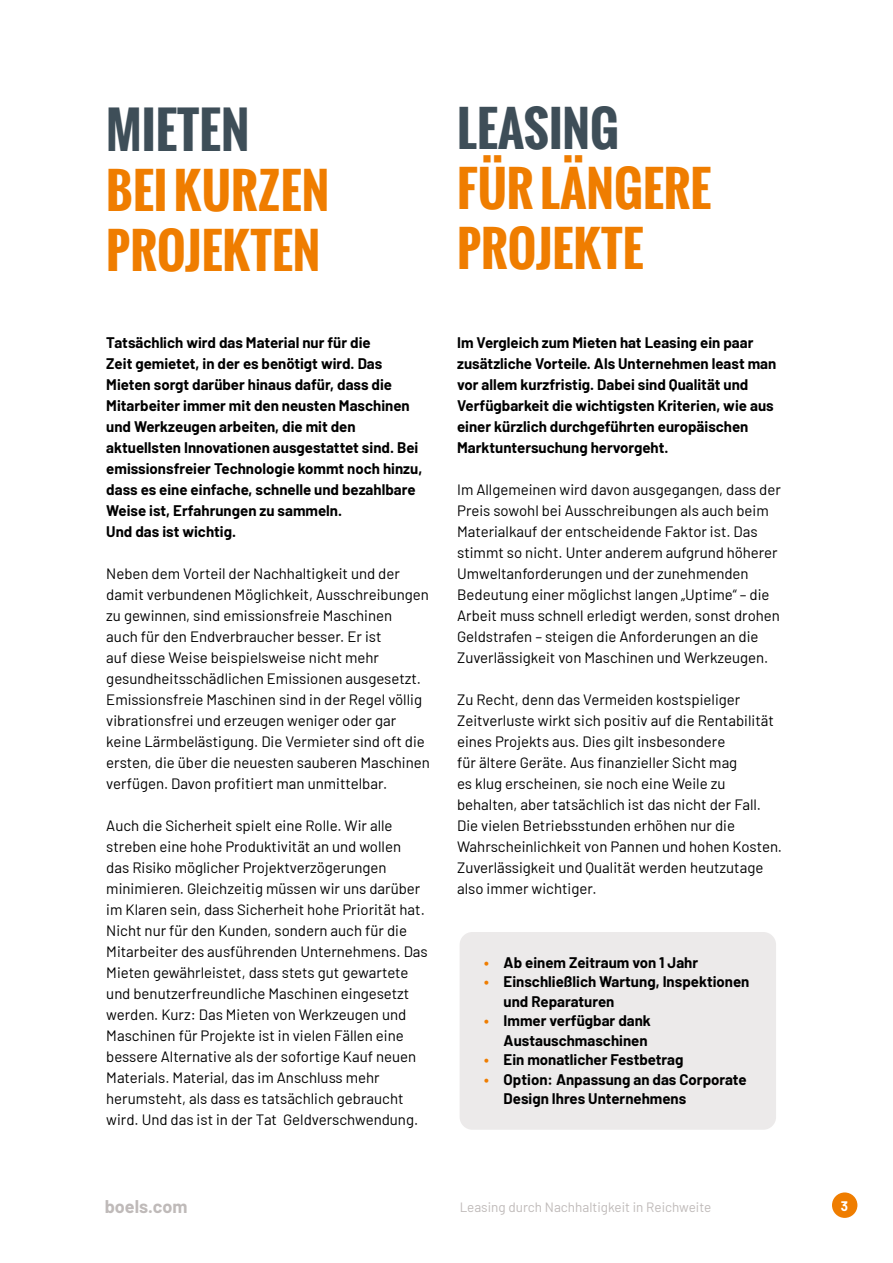
<style>
.page{position:relative;width:893px;height:1263px;background:#fff}
.page>*{position:absolute;margin:0;border:0;box-sizing:border-box;transform-origin:0 0}
.t1{font:700 49.5px "Oswald";color:#3e4e58}
.t2{font:700 48px/60px "Oswald";color:#ef7d00}
.t3{font:700 48px "Oswald";color:#3e4e58}
.t4{font:700 18px "Barlow";color:#bfbab9}
.t5{font:15px/21px "Barlow";color:#000}
.t6{font:700 15px/21px "Barlow";color:#000}
.t7{font:13.5px "Barlow";color:#bfbab9}
.t8{font:700 13.5px "Barlow";color:#fff}
.s1{color:#ef7d00}
</style>
<div class="page">
<div style="left:460px;top:932px;width:316px;height:198px;background:#eceaea;border-radius:13px"></div>
<div style="left:832px;top:1192px;width:25px;height:26px;background:#ef7d00;border-radius:50%"></div>
<h1 class="t1" style="left:106px;top:93px;width:145px">MIETEN</h1>
<h2 class="t2" style="left:106px;top:160px;width:225px">BEI KURZEN<br>PROJEKTEN</h2>
<p class="t6" style="left:106px;top:331px;width:318px">Tatsächlich wird das Material nur für die<br>Zeit gemietet, in der es benötigt wird. Das Mieten sorgt darüber hinaus dafür, dass die Mitarbeiter immer mit den neusten Maschinen und Werkzeugen arbeiten, die mit den aktuellsten Innovationen ausgestattet sind. Bei emissionsfreier Technologie kommt noch hinzu, dass es eine einfache, schnelle und bezahlbare Weise ist, Erfahrungen zu sammeln.<br>Und das ist wichtig.</p>
<p class="t5" style="left:106px;top:562px;width:325px">Neben dem Vorteil der Nachhaltigkeit und der damit verbundenen Möglichkeit, Ausschreibungen zu gewinnen, sind emissionsfreie Maschinen<br>auch für den Endverbraucher besser. Er ist<br>auf diese Weise beispielsweise nicht mehr gesundheitsschädlichen Emissionen ausgesetzt.<br>Emissionsfreie Maschinen sind in der Regel völlig vibrationsfrei und erzeugen weniger oder gar keine Lärmbelästigung. Die Vermieter sind oft die ersten, die über die neuesten sauberen Maschinen verfügen. Davon profitiert man unmittelbar.</p>
<p class="t5" style="left:106px;top:814px;width:323px">Auch die Sicherheit spielt eine Rolle. Wir alle streben eine hohe Produktivität an und wollen das Risiko möglicher Projektverzögerungen minimieren. Gleichzeitig müssen wir uns darüber im Klaren sein, dass Sicherheit hohe Priorität hat.<br>Nicht nur für den Kunden, sondern auch für die Mitarbeiter des ausführenden Unternehmens. Das Mieten gewährleistet, dass stets gut gewartete und benutzerfreundliche Maschinen eingesetzt werden. Kurz: Das Mieten von Werkzeugen und Maschinen für Projekte ist in vielen Fällen eine bessere Alternative als der sofortige Kauf neuen Materials. Material, das im Anschluss mehr herumsteht, als dass es tatsächlich gebraucht wird. Und das ist in der Tat Geldverschwendung.</p>
<h2 class="t3" style="left:457px;top:93px;width:163px">LEASING</h2>
<h2 class="t2" style="left:457px;top:158px;width:256px">FÜR LÄNGERE<br>PROJEKTE</h2>
<p class="t6" style="left:457px;top:331px;width:321px">Im Vergleich zum Mieten hat Leasing ein paar zusätzliche Vorteile. Als Unternehmen least man vor allem kurzfristig. Dabei sind Qualität und Verfügbarkeit die wichtigsten Kriterien, wie aus einer kürzlich durchgeführten europäischen Marktuntersuchung hervorgeht.</p>
<p class="t5" style="left:457px;top:478px;width:325px">Im Allgemeinen wird davon ausgegangen, dass der Preis sowohl bei Ausschreibungen als auch beim Materialkauf der entscheidende Faktor ist. Das stimmt so nicht. Unter anderem aufgrund höherer Umweltanforderungen und der zunehmenden Bedeutung einer möglichst langen „Uptime“ – die Arbeit muss schnell erledigt werden, sonst drohen Geldstrafen – steigen die Anforderungen an die Zuverlässigkeit von Maschinen und Werkzeugen.</p>
<p class="t5" style="left:457px;top:688px;width:326px">Zu Recht, denn das Vermeiden kostspieliger Zeitverluste wirkt sich positiv auf die Rentabilität eines Projekts aus. Dies gilt insbesondere<br>für ältere Geräte. Aus finanzieller Sicht mag<br>es klug erscheinen, sie noch eine Weile zu behalten, aber tatsächlich ist das nicht der Fall.<br>Die vielen Betriebsstunden erhöhen nur die Wahrscheinlichkeit von Pannen und hohen Kosten.<br>Zuverlässigkeit und Qualität werden heutzutage also immer wichtiger.</p>
<p class="t6" style="left:484px;top:951px;width:216px"><span class="s1">•</span> Ab einem Zeitraum von 1 Jahr</p>
<p class="t6" style="left:504px;top:971px;width:247px;line-height:19.5px;text-indent:-20px"><span class="s1">•</span> Einschließlich Wartung, Inspektionen und Reparaturen</p>
<p class="t6" style="left:484px;top:1010px;width:168px;line-height:19.5px;text-align:right"><span class="s1">•</span> Immer verfügbar dank<br>Austauschmaschinen</p>
<p class="t6" style="left:484px;top:1048px;width:201px"><span class="s1">•</span> Ein monatlicher Festbetrag</p>
<p class="t6" style="left:504px;top:1068px;width:245px;line-height:19.5px;text-indent:-20px"><span class="s1">•</span> Option: Anpassung an das Corporate<br>Design Ihres Unternehmens</p>
<p class="t4" style="left:105px;top:1193px;width:84px">boels.com</p>
<p class="t7" style="left:460px;top:1197px;width:253px">Leasing durch Nachhaltigkeit in Reichweite</p>
<p class="t8" style="left:841px;top:1196px;width:9px">3</p>
</div>
